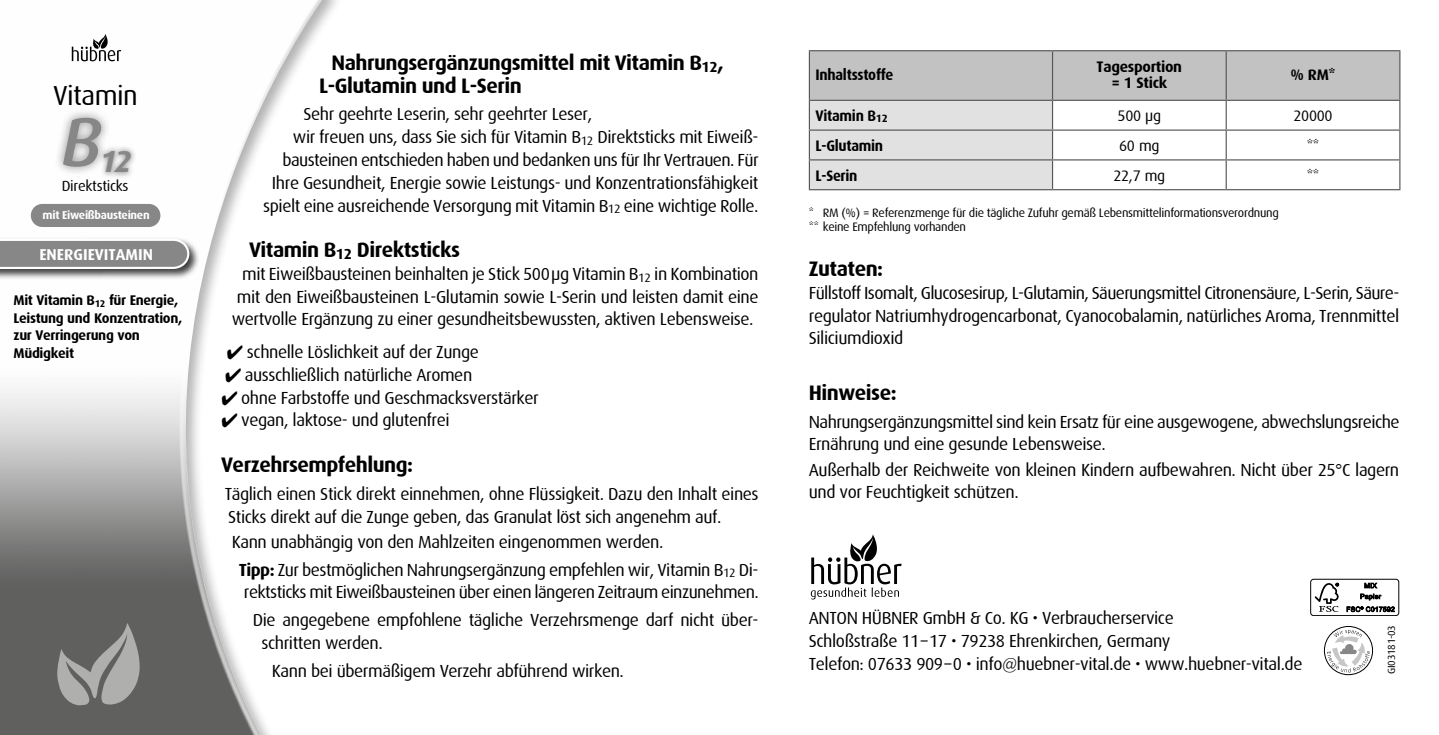
<style>
.page{position:relative;width:1439px;height:735px;background:#fff}
.page>*{position:absolute;margin:0;border:0;box-sizing:border-box;transform-origin:0 0}
.t1{font:italic 500 69.3px "Dax";color:#878787}
.t2{font:italic 700 30.45px "Dax";color:#878787}
.t3{font:27.47px "Dax";letter-spacing:-.02em;color:#000}
.t4{font:700 21px/22.8px "Dax";letter-spacing:-.025em;color:#000}
.t5{font:17.5px/22.8px "Dax";letter-spacing:-.025em;color:#000}
.t6{font:700 15.75px "Dax";color:#fff}
.t7{font:700 15.22px "Dax";letter-spacing:-.02em;color:#000;scale:.94 1}
.t8{font:15.22px "Dax";letter-spacing:-.02em;color:#000}
.t9{font:700 15.22px/16.4px "Dax";letter-spacing:-.02em;color:#000;text-align:center}
.t10{font:14.88px "Dax";letter-spacing:-.02em;color:#000}
.t11{font:700 14px/17.5px "Dax";letter-spacing:-.025em;color:#000}
.t12{font:12.25px/14px "Dax";letter-spacing:-.025em;color:#000}
.t13{font:700 11.55px "Dax";letter-spacing:-.025em;color:#fff}
.t14{font:10.5px "Dax";letter-spacing:-.025em;color:#000}
.s1{font-weight:700}
.s2{font-size:10.67px}
</style>
<div class="page">
<img style="left:0;top:0;width:322px;height:734px">
<svg style="left:56px;top:622px;width:84px;height:83px;background:#858584"></svg>
<div style="left:0;top:236px;width:200px;height:43px;background:#000;opacity:.75"></div>
<svg style="left:0;top:237px;width:190px;height:33px"></svg>
<svg style="left:72px;top:34px;width:49px;height:27px"></svg>
<div style="left:31px;top:204px;width:129px;height:23px;background:#878787;border-radius:12px"></div>
<div style="left:54px;top:108px;width:57px;height:68px;background:#575756;opacity:.6"></div>
<div style="left:97px;top:144px;width:40px;height:34px;background:#575756;opacity:.6"></div>
<svg style="left:809px;top:190px;width:590px;height:1px"></svg>
<hr style="left:809px;top:50px;width:243px;height:1px;background:#575756">
<hr style="left:1052px;top:50px;width:174px;height:1px;background:#575756">
<hr style="left:1226px;top:50px;width:174px;height:1px;background:#575756">
<svg style="left:809px;top:51px;width:591px;height:138px"></svg>
<hr style="left:809px;top:189px;width:243px;height:1px;background:#575756">
<hr style="left:1052px;top:189px;width:174px;height:1px;background:#575756">
<hr style="left:1226px;top:189px;width:174px;height:1px;background:#575756">
<svg style="left:811px;top:534px;width:90px;height:65px"></svg>
<svg style="left:1324px;top:627px;width:50px;height:49px"></svg>
<svg style="left:1327px;top:629px;width:43px;height:43px"></svg>
<div style="left:1324px;top:625px;width:49px;height:49px;border:1px solid #000;border-radius:50%"></div>
<div style="left:1310px;top:578px;width:89px;height:37px;border:1px solid #000;border-radius:3px"></div>
<svg style="left:1314px;top:582px;width:24px;height:29px"></svg>
<svg style="left:1360px;top:582px;width:21px;height:18px"></svg>
<svg style="left:1346px;top:606px;width:48px;height:5px"></svg>
<h3 class="t3" style="left:53px;top:80px;width:86px">Vitamin</h3>
<h1 class="t1" style="left:61px;top:103px;width:42px">B</h1>
<h2 class="t2" style="left:100px;top:144px;width:33px">12</h2>
<p class="t10" style="left:62px;top:178px;width:68px">Direktsticks</p>
<p class="t13" style="left:43px;top:209px;width:109px">mit Eiweißbausteinen</p>
<p class="t6" style="left:39px;top:245px;width:115px">ENERGIEVITAMIN</p>
<p class="t11" style="left:14px;top:291px;width:170px">Mit Vitamin B<sub>12</sub> für Energie,<br>Leistung und Konzentration, zur Verringerung von<br>Müdigkeit</p>
<p class="t4" style="left:319px;top:51px;width:406px;text-indent:12px">Nahrungsergänzungsmittel mit Vitamin B<sub>12</sub>,<br>L-Glutamin und L-Serin</p>
<p class="t5" style="left:303px;top:103px;width:290px">Sehr geehrte Leserin, sehr geehrter Leser,</p>
<p class="t5" style="left:293px;top:126px;width:467px">wir freuen uns, dass Sie sich für Vitamin B<sub>12</sub> Direktsticks mit Eiweiß-</p>
<p class="t5" style="left:282px;top:149px;width:478px">bausteinen entschieden haben und bedanken uns für Ihr Vertrauen. Für</p>
<p class="t5" style="left:272px;top:171px;width:488px">Ihre Gesundheit, Energie sowie Leistungs- und Konzentrationsfähigkeit</p>
<p class="t5" style="left:263px;top:194px;width:497px">spielt eine ausreichende Versorgung mit Vitamin B<sub>12</sub> eine wichtige Rolle.</p>
<p class="t4" style="left:249px;top:238px;width:212px">Vitamin B<sub>12</sub> Direktsticks</p>
<p class="t5" style="left:232px;top:262px;width:528px;text-align:center">mit Eiweißbausteinen beinhalten je Stick 500µg Vitamin B<sub>12</sub> in Kombination mit den Eiweißbausteinen L-Glutamin sowie L-Serin und leisten damit eine wertvolle Ergänzung zu einer gesundheitsbewussten, aktiven Lebensweise.</p>
<p class="t5" style="left:226px;top:340px;width:254px">✔ schnelle Löslichkeit auf der Zunge</p>
<p class="t5" style="left:225px;top:363px;width:249px">✔ ausschließlich natürliche Aromen</p>
<p class="t5" style="left:221px;top:386px;width:319px">✔ ohne Farbstoffe und Geschmacksverstärker</p>
<p class="t5" style="left:221px;top:409px;width:230px">✔ vegan, laktose- und glutenfrei</p>
<p class="t4" style="left:221px;top:453px;width:193px">Verzehrsempfehlung:</p>
<p class="t5" style="left:225px;top:482px;width:535px">Täglich einen Stick direkt einnehmen, ohne Flüssigkeit. Dazu den Inhalt eines<br>Sticks direkt auf die Zunge geben, das Granulat löst sich angenehm auf.</p>
<p class="t5" style="left:239px;top:527px;width:521px;line-height:27.7px;text-indent:-7px">Kann unabhängig von den Mahlzeiten eingenommen werden.<br><span class="s1">Tipp:</span> Zur bestmöglichen Nahrungsergänzung empfehlen wir, Vitamin B<sub>12</sub> Di-</p>
<p class="t5" style="left:244px;top:578px;width:516px;line-height:27.7px;text-align:center">rektsticks mit Eiweißbausteinen über einen längeren Zeitraum einzunehmen.<br>Die angegebene empfohlene tägliche Verzehrsmenge darf nicht über-</p>
<p class="t5" style="left:272px;top:628px;width:353px;line-height:27.7px;text-indent:-10px">schritten werden.<br>Kann bei übermäßigem Verzehr abführend wirken.</p>
<p class="t7" style="left:815px;top:66px;width:84px">Inhaltsstoffe</p>
<p class="t9" style="left:1096px;top:58px;width:87px">Tagesportion = 1 Stick</p>
<p class="t9" style="left:1290px;top:67px;width:47px">% RM*</p>
<p class="t7" style="left:815px;top:107px;width:78px">Vitamin B<span class="s2">12</span></p>
<p class="t8" style="left:1117px;top:107px;width:45px">500 μg</p>
<p class="t8" style="left:1293px;top:107px;width:41px">20000</p>
<p class="t7" style="left:815px;top:137px;width:73px">L-Glutamin</p>
<p class="t8" style="left:1119px;top:137px;width:42px">60 mg</p>
<p class="t8" style="left:1306px;top:137px;width:14px">**</p>
<p class="t7" style="left:815px;top:167px;width:46px">L-Serin</p>
<p class="t8" style="left:1113px;top:167px;width:53px">22,7 mg</p>
<p class="t8" style="left:1306px;top:167px;width:14px">**</p>
<p class="t12" style="left:809px;top:205px;width:471px">* RM (%) = Referenzmenge für die tägliche Zufuhr gemäß Lebensmittelinformationsverordnung ** keine Empfehlung vorhanden</p>
<p class="t4" style="left:809px;top:257px;width:76px">Zutaten:</p>
<p class="t5" style="left:809px;top:281px;width:592px;text-align:justify">Füllstoff Isomalt, Glucosesirup, L-Glutamin, Säuerungsmittel Citronensäure, L-Serin, Säure&shy;regulator Natriumhydrogencarbonat, Cyanocobalamin, natürliches Aroma, Trennmittel Siliciumdioxid</p>
<p class="t4" style="left:809px;top:381px;width:89px">Hinweise:</p>
<p class="t5" style="left:809px;top:410px;width:592px">Nahrungsergänzungsmittel sind kein Ersatz für eine ausgewogene, abwechslungsreiche<br>Ernährung und eine gesunde Lebensweise.</p>
<p class="t5" style="left:809px;top:458px;width:592px">Außerhalb der Reichweite von kleinen Kindern aufbewahren. Nicht über 25°C lagern und vor Feuchtigkeit schützen.</p>
<p class="t5" style="left:809px;top:606px;width:495px">ANTON HÜBNER GmbH &amp; Co. KG • Verbraucherservice<br>Schloßstraße 11–17 • 79238 Ehrenkirchen, Germany<br>Telefon: 07633 909–0 • info@huebner-vital.de • www.huebner-vital.de</p>
<p class="t14" style="left:1385px;top:673px;width:50px;rotate:-90deg">GI03181-03</p>
</div>
